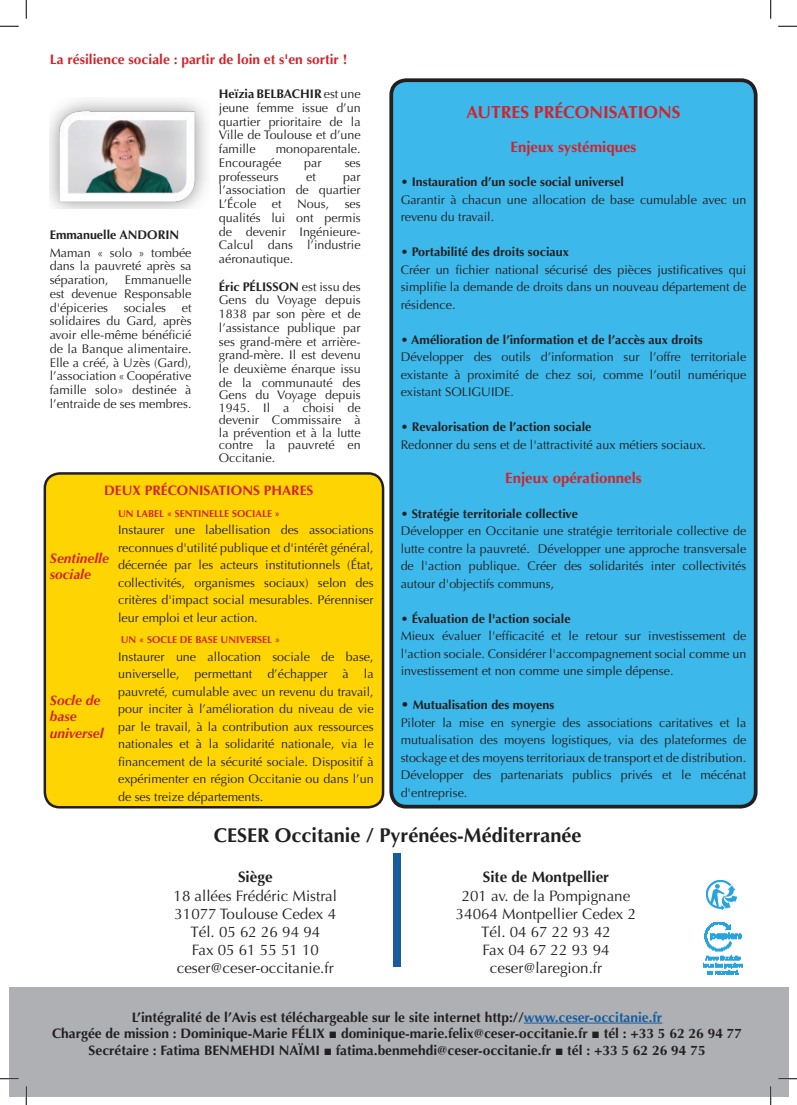
<style>
.page{position:relative;width:797px;height:1105px;background:#fff}
.page>*{position:absolute;margin:0;border:0;box-sizing:border-box;transform-origin:0 0}
.t1{font:700 20px "Optima";color:#231f20}
.t2{font:700 17.5px "Optima";color:#d1232a}
.t3{font:15.12px/18.1px "Optima";color:#231f20;text-align:center}
.t4{font:700 15.12px "Optima";color:#231f20}
.t5{font:700 15px "Optima";color:#d1232a}
.t6{font:700 13.75px/16.5px "Optima";color:#231f20;text-align:center}
.t7{font:700 13.75px "Optima";color:#d1232a}
.t8{font:italic 700 13.75px/16.5px "Optima";color:#d1232a}
.t9{font:12.5px/13.8px "Optima";color:#231f20;text-align:justify}
.t10{font:700 12.5px "Optima";color:#231f20}
.t11{font:700 10px "Optima";color:#d1232a}
.s1{font-weight:700}
.s2{font-weight:700;font-size:13.75px}
.s3{color:#175d9e}
.s4{font-family:"Arial"}
</style>
<div class="page">
<div style="left:45px;top:473px;width:338px;height:334px;background:#fed503;border-radius:15px"></div>
<div style="left:44px;top:472px;width:340px;height:336px;border:2px solid #231f20;border-radius:15px"></div>
<div style="left:391px;top:80px;width:364px;height:727px;background:#3cb8ea;border-radius:15px"></div>
<div style="left:389px;top:78px;width:368px;height:730px;border:4px solid #231f20;border-radius:15px"></div>
<div style="left:9px;top:986px;width:779px;height:110px;background:#aeb0b3"></div>
<hr style="left:523px;top:1023px;width:139px;height:1px;background:#175d9e">
<div style="left:393px;top:853px;width:7px;height:113px;background:#175d9e"></div>
<img style="left:706px;top:880px;width:30px;height:30px">
<img style="left:703px;top:922px;width:39px;height:52px">
<img style="left:50px;top:100px;width:156px;height:108px">
<svg style="left:0;top:25px;width:19px;height:2px"></svg>
<svg style="left:778px;top:25px;width:19px;height:2px"></svg>
<svg style="left:0;top:1078px;width:19px;height:1px"></svg>
<svg style="left:778px;top:1078px;width:19px;height:1px"></svg>
<svg style="left:25px;top:0;width:2px;height:19px"></svg>
<svg style="left:25px;top:1086px;width:2px;height:19px"></svg>
<svg style="left:770px;top:0;width:1px;height:19px"></svg>
<svg style="left:770px;top:1086px;width:1px;height:19px"></svg>
<p class="t7" style="left:50px;top:51px;width:299px">La résilience sociale : partir de loin et s'en sortir !</p>
<p class="t10" style="left:50px;top:228px;width:131px">Emmanuelle ANDORIN</p>
<p class="t9" style="left:50px;top:246px;width:143px">Maman « solo » tombée dans la pauvreté après sa séparation,</p>
<p class="t9" style="left:50px;top:273px;width:143px;text-indent:75px">Emmanuelle est devenue Responsable d'épiceries</p>
<p class="t9" style="left:124px;top:301px;width:44px">sociales</p>
<p class="t9" style="left:50px;top:301px;width:143px;text-indent:132px">et solidaires du Gard, après avoir elle-même bénéficié de la Banque alimentaire.<br>Elle a créé, à Uzès (Gard), l’association « Coopérative famille solo» destinée à l’entraide de ses membres.</p>
<p class="t9" style="left:219px;top:87px;width:143px"><span class="s1">Heïzia BELBACHIR</span> est une jeune femme issue d’un quartier prioritaire de la Ville de Toulouse et d’une famille</p>
<p class="t9" style="left:219px;top:142px;width:143px;text-indent:57px">monoparentale.<br>Encouragée</p>
<p class="t9" style="left:304px;top:156px;width:19px">par</p>
<p class="t9" style="left:345px;top:156px;width:17px">ses</p>
<p class="t9" style="left:219px;top:170px;width:61px">professeurs</p>
<p class="t9" style="left:306px;top:170px;width:11px">et</p>
<p class="t9" style="left:219px;top:170px;width:143px;text-indent:124px">par l’association de quartier L’École et Nous, ses qualités lui ont permis de devenir Ingénieure-Calcul dans l’industrie aéronautique.</p>
<p class="t9" style="left:219px;top:280px;width:143px"><span class="s1">Éric PÉLISSON</span> est issu des Gens du Voyage depuis 1838 par son père et de l’assistance publique par ses grand-mère et arrière&shy;grand-mère. Il est devenu le deuxième énarque issu de la communauté des</p>
<p class="t9" style="left:219px;top:389px;width:143px;line-height:12.5px">Gens du Voyage depuis 1945. Il a choisi de devenir Commissaire à la prévention et à la lutte contre la pauvreté en Occitanie.</p>
<p class="t7" style="left:104px;top:483px;width:211px">DEUX PRÉCONISATIONS PHARES</p>
<p class="t8" style="left:50px;top:550px;width:61px">Sentinelle sociale</p>
<p class="t8" style="left:50px;top:692px;width:55px">Socle de base universel</p>
<p class="t11" style="left:118px;top:507px;width:163px">UN LABEL « SENTINELLE SOCIALE »</p>
<p class="t9" style="left:118px;top:521px;width:257px;line-height:17.5px">Instaurer une labellisation des associations reconnues d'utilité publique et d'intérêt général, décernée par les acteurs institutionnels (État, collectivités, organismes sociaux) selon des critères d'impact social mesurables. Pérenniser leur emploi et leur action.</p>
<p class="t11" style="left:121px;top:634px;width:161px">UN « SOCLE DE BASE UNIVERSEL »</p>
<p class="t9" style="left:118px;top:648px;width:257px;line-height:17.5px">Instaurer une allocation sociale de base, universelle, permettant d’échapper à la pauvreté, cumulable avec un revenu du travail, pour inciter à l’amélioration du niveau de vie par le travail, à la contribution aux ressources nationales et à la solidarité nationale, via le financement de la sécurité sociale. Dispositif à expérimenter en région Occitanie ou dans l’un de ses treize départements.</p>
<h2 class="t2" style="left:466px;top:102px;width:216px">AUTRES PRÉCONISATIONS</h2>
<p class="t5" style="left:510px;top:138px;width:127px">Enjeux systémiques</p>
<p class="t10" style="left:400px;top:175px;width:225px">• Instauration d’un socle social universel</p>
<p class="t9" style="left:400px;top:191px;width:347px;line-height:17.5px">Garantir à chacun une allocation de base cumulable avec un revenu du travail.</p>
<p class="t10" style="left:400px;top:245px;width:170px">• Portabilité des droits sociaux</p>
<p class="t9" style="left:400px;top:261px;width:347px;line-height:17.5px">Créer un fichier national sécurisé des pièces justificatives qui simplifie la demande de droits dans un nouveau département de résidence.</p>
<p class="t10" style="left:400px;top:332px;width:303px">• Amélioration de l’information et de l’accès aux droits</p>
<p class="t9" style="left:400px;top:348px;width:347px;line-height:17.5px">Développer des outils d’information sur l’offre territoriale existante à proximité de chez soi, comme l’outil numérique existant SOLIGUIDE.</p>
<p class="t10" style="left:400px;top:420px;width:192px">• Revalorisation de l’action sociale</p>
<p class="t9" style="left:400px;top:438px;width:307px">Redonner du sens et de l'attractivité aux métiers sociaux.</p>
<p class="t5" style="left:505px;top:469px;width:138px">Enjeux opérationnels</p>
<p class="t10" style="left:400px;top:506px;width:179px">• Stratégie territoriale collective</p>
<p class="t9" style="left:400px;top:522px;width:347px;line-height:17.5px">Développer en Occitanie une stratégie territoriale collective de lutte contre la pauvreté. Développer une approche transversale de l'action publique. Créer des solidarités inter collectivités autour d'objectifs communs,</p>
<p class="t10" style="left:400px;top:611px;width:171px">• Évaluation de l'action sociale</p>
<p class="t9" style="left:400px;top:627px;width:347px;line-height:17.5px">Mieux évaluer l'efficacité et le retour sur investissement de l'action sociale. Considérer l'accompagnement social comme un investissement et non comme une simple dépense.</p>
<p class="t9" style="left:400px;top:696px;width:347px;line-height:17.5px;text-align:left"><span class="s2">•</span> <span class="s1">Mutualisation des moyens<br></span>Piloter la mise en synergie des associations caritatives et la mutualisation des moyens logistiques, via des plateformes de stockage et des moyens territoriaux de transport et de distribution.<br>Développer des partenariats publics privés et le mécénat d'entreprise.</p>
<h1 class="t1" style="left:214px;top:824px;width:369px">CESER Occitanie / Pyrénées-Méditerranée</h1>
<p class="t4" style="left:238px;top:868px;width:36px">Siège</p>
<p class="t3" style="left:173px;top:886px;width:165px">18 allées Frédéric Mistral<br>31077 Toulouse Cedex 4<br>Tél. 05 62 26 94 94<br>Fax 05 61 55 51 10 ceser@ceser-occitanie.fr</p>
<p class="t4" style="left:483px;top:868px;width:128px">Site de Montpellier</p>
<p class="t3" style="left:456px;top:886px;width:182px">201 av. de la Pompignane<br>34064 Montpellier Cedex 2<br>Tél. 04 67 22 93 42<br>Fax 04 67 22 93 94 ceser@laregion.fr</p>
<p class="t6" style="left:52px;top:1009px;width:691px">L’intégralité de l’Avis est téléchargeable sur le site internet http://<span class="s3">www.ceser-occitanie.fr<br></span>Chargée de mission : Dominique-Marie FÉLIX <span class="s4">■</span> dominique-marie.felix@ceser-occitanie.fr <span class="s4">■</span> tél : +33 5 62 26 94 77<br>Secrétaire : Fatima BENMEHDI NAÏMI <span class="s4">■</span> fatima.benmehdi@ceser-occitanie.fr <span class="s4">■</span> tél : +33 5 62 26 94 75</p>
</div>
